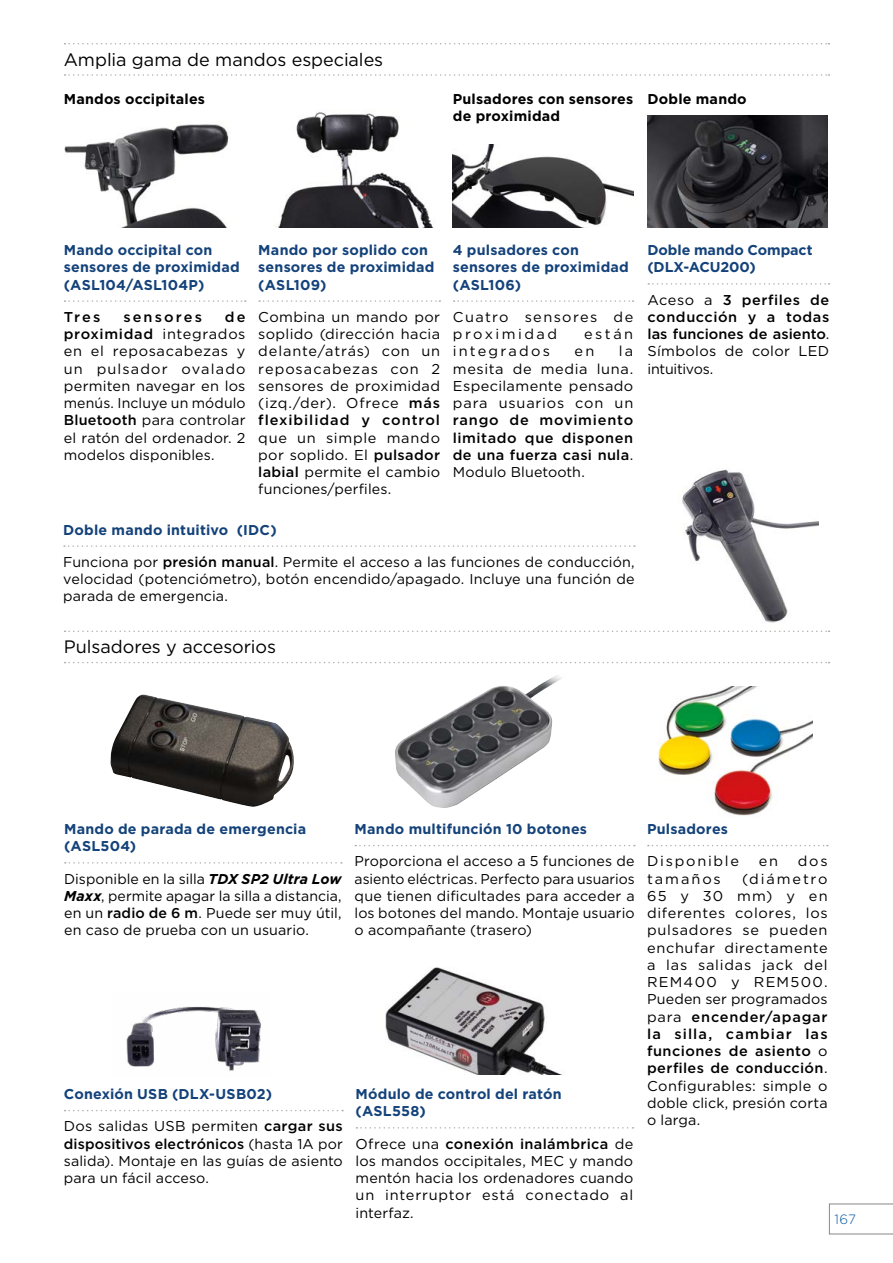
<style>
.page{position:relative;width:893px;height:1263px;background:#fff}
.page>*{position:absolute;margin:0;border:0;box-sizing:border-box;transform-origin:0 0}
.t1{font:18px "Gotham";letter-spacing:-.005em;color:#000}
.t2{font:14.25px/17.2px "Gotham";letter-spacing:.015em;color:#000;text-align:justify}
.t3{font:700 14.25px/17.2px "Gotham";letter-spacing:.015em;color:#14427a}
.t4{font:500 14.25px/17.2px "Gotham";letter-spacing:.035em;color:#000;text-align:justify}
.t5{font:700 14.25px/17.2px "Gotham";letter-spacing:.015em;color:#000}
.t6{font:700 14.25px/17.2px "Gotham";letter-spacing:-.005em;color:#14427a}
.t7{font:14.25px/17.2px "Gotham";letter-spacing:.095em;color:#000}
.t8{font:14.25px "Gotham";letter-spacing:.12em;color:#000}
.t9{font:14.25px "Gotham";letter-spacing:.15em;color:#000}
.t10{font:500 14.25px "Gotham";letter-spacing:.145em;color:#000}
.t11{font:14.25px "Gotham";letter-spacing:.135em;color:#000}
.t12{font:300 13.5px "Gotham";color:#0755a0}
.s1{font-weight:500}
.s2{font-weight:400}
.s3{font-weight:700;font-style:italic}
</style>
<div class="page">
<img style="left:658px;top:686px;width:155px;height:130px">
<img style="left:385px;top:967px;width:178px;height:108px">
<svg style="left:65px;top:43px;width:764px;height:1px"></svg>
<svg style="left:65px;top:74px;width:764px;height:2px"></svg>
<svg style="left:65px;top:630px;width:764px;height:2px"></svg>
<svg style="left:65px;top:662px;width:764px;height:1px"></svg>
<svg style="left:65px;top:862px;width:277px;height:2px"></svg>
<svg style="left:65px;top:1110px;width:278px;height:1px"></svg>
<svg style="left:355px;top:845px;width:280px;height:1px"></svg>
<svg style="left:356px;top:1127px;width:277px;height:1px"></svg>
<svg style="left:648px;top:845px;width:180px;height:1px"></svg>
<img style="left:682px;top:469px;width:137px;height:154px">
<svg style="left:65px;top:300px;width:181px;height:2px"></svg>
<svg style="left:259px;top:300px;width:181px;height:2px"></svg>
<svg style="left:454px;top:300px;width:179px;height:2px"></svg>
<svg style="left:648px;top:283px;width:181px;height:2px"></svg>
<svg style="left:64px;top:545px;width:571px;height:2px"></svg>
<svg style="left:829px;top:1204px;width:64px;height:30px"></svg>
<img style="left:64px;top:124px;width:165px;height:104px">
<img style="left:278px;top:112px;width:156px;height:116px">
<img style="left:453px;top:144px;width:180px;height:84px">
<img style="left:647px;top:115px;width:181px;height:113px">
<img style="left:110px;top:694px;width:184px;height:113px">
<img style="left:395px;top:675px;width:166px;height:133px">
<img style="left:126px;top:1006px;width:135px;height:65px">
<p class="t1" style="left:64px;top:48px;width:321px">Amplia gama de mandos especiales</p>
<p class="t5" style="left:64px;top:90px;width:143px">Mandos occipitales</p>
<p class="t5" style="left:453px;top:90px;width:182px">Pulsadores con sensores de proximidad</p>
<p class="t5" style="left:647px;top:90px;width:101px">Doble mando</p>
<p class="t3" style="left:64px;top:241px;width:177px">Mando occipital con sensores de proximidad (ASL104/ASL104P)</p>
<p class="t4" style="left:64px;top:308px;width:38px">Tres</p>
<p class="t10" style="left:123px;top:307px;width:80px">sensores</p>
<p class="t2" style="left:64px;top:308px;width:183px;text-indent:161px"><span class="s1">de proximidad</span> integrados en el reposacabezas y un pulsador ovalado permiten navegar en los menús. Incluye un módulo <span class="s1">Bluetooth</span> para controlar el ratón del ordenador. 2 modelos disponibles.</p>
<p class="t3" style="left:258px;top:241px;width:177px">Mando por soplido con sensores de proximidad (ASL109)</p>
<p class="t2" style="left:258px;top:308px;width:183px">Combina un mando por soplido (dirección hacia delante/atrás) con un reposacabezas con 2 sensores de proximidad (izq./der). Ofrece <span class="s1">más flexibilidad y control</span></p>
<p class="t2" style="left:258px;top:429px;width:183px">que un simple mando por soplido. El <span class="s1">pulsador labial</span> permite el cambio funciones/perfiles.</p>
<p class="t3" style="left:453px;top:241px;width:177px">4 pulsadores con sensores de proximidad (ASL106)</p>
<p class="t7" style="left:453px;top:308px;width:182px">Cuatro sensores de proximidad</p>
<p class="t2" style="left:584px;top:325px;width:51px">están</p>
<p class="t2" style="left:453px;top:342px;width:182px;text-indent:166px">la mesita de media luna.<br>Especilamente pensado para usuarios con un</p>
<p class="t4" style="left:453px;top:412px;width:182px">rango de movimiento limitado que disponen de una fuerza casi nula<span class="s2">.<br>Modulo Bluetooth.</span></p>
<p class="t9" style="left:453px;top:342px;width:99px">integrados</p>
<p class="t2" style="left:574px;top:342px;width:21px">en</p>
<p class="t3" style="left:63px;top:521px;width:215px">Doble mando intuitivo (IDC)</p>
<p class="t2" style="left:63px;top:553px;width:573px">Funciona por <span class="s1">presión manual</span>. Permite el acceso a las funciones de conducción, velocidad (potenciómetro), botón encendido/apagado. Incluye una función de parada de emergencia.</p>
<p class="t6" style="left:647px;top:241px;width:167px">Doble mando Compact (DLX-ACU200)</p>
<p class="t4" style="left:647px;top:291px;width:183px"><span class="s2">Aceso a</span> 3 perfiles de conducción y a todas las funciones de asiento<span class="s2">.<br>Símbolos de color LED intuitivos.</span></p>
<p class="t1" style="left:64px;top:635px;width:214px">Pulsadores y accesorios</p>
<p class="t3" style="left:64px;top:820px;width:244px">Mando de parada de emergencia (ASL504)</p>
<p class="t2" style="left:64px;top:870px;width:279px">Disponible en la silla <span class="s3">TDX SP2 Ultra Low Maxx</span>, permite apagar la silla a distancia, en un <span class="s1">radio de 6 m</span>. Puede ser muy útil, en caso de prueba con un usuario.</p>
<p class="t3" style="left:355px;top:820px;width:234px">Mando multifunción 10 botones</p>
<p class="t2" style="left:355px;top:852px;width:282px">Proporciona el acceso a 5 funciones de asiento eléctricas. Perfecto para usuarios que tienen dificultades para acceder a los botones del mando. Montaje usuario o acompañante (trasero)</p>
<p class="t3" style="left:64px;top:1085px;width:210px">Conexión USB (DLX-USB02)</p>
<p class="t2" style="left:64px;top:1117px;width:281px">Dos salidas USB permiten <span class="s1">cargar sus dispositivos electrónicos</span> (hasta 1A por salida). Montaje en las guías de asiento para un fácil acceso.</p>
<p class="t3" style="left:356px;top:1085px;width:208px">Módulo de control del ratón (ASL558)</p>
<p class="t2" style="left:356px;top:1134px;width:279px">Ofrece una <span class="s1">conexión inalámbrica</span> de los mandos occipitales, MEC y mando mentón hacia los ordenadores cuando un interruptor está conectado al interfaz.</p>
<p class="t3" style="left:647px;top:820px;width:82px">Pulsadores</p>
<p class="t8" style="left:647px;top:852px;width:93px">Disponible</p>
<p class="t2" style="left:759px;top:852px;width:21px">en</p>
<p class="t2" style="left:798px;top:852px;width:31px">dos</p>
<p class="t11" style="left:647px;top:869px;width:75px">tamaños</p>
<p class="t2" style="left:647px;top:870px;width:182px;text-indent:95px">(diámetro 65 y 30 mm) y en diferentes colores, los pulsadores se pueden enchufar directamente a las salidas jack del REM400 y REM500.<br>Pueden ser programados para <span class="s1">encender/apagar la silla, cambiar las funciones de asiento</span> o <span class="s1">perfiles de conducción</span>.<br>Configurables: simple o doble click, presión corta o larga.</p>
<p class="t12" style="left:834px;top:1211px;width:23px">167</p>
</div>
